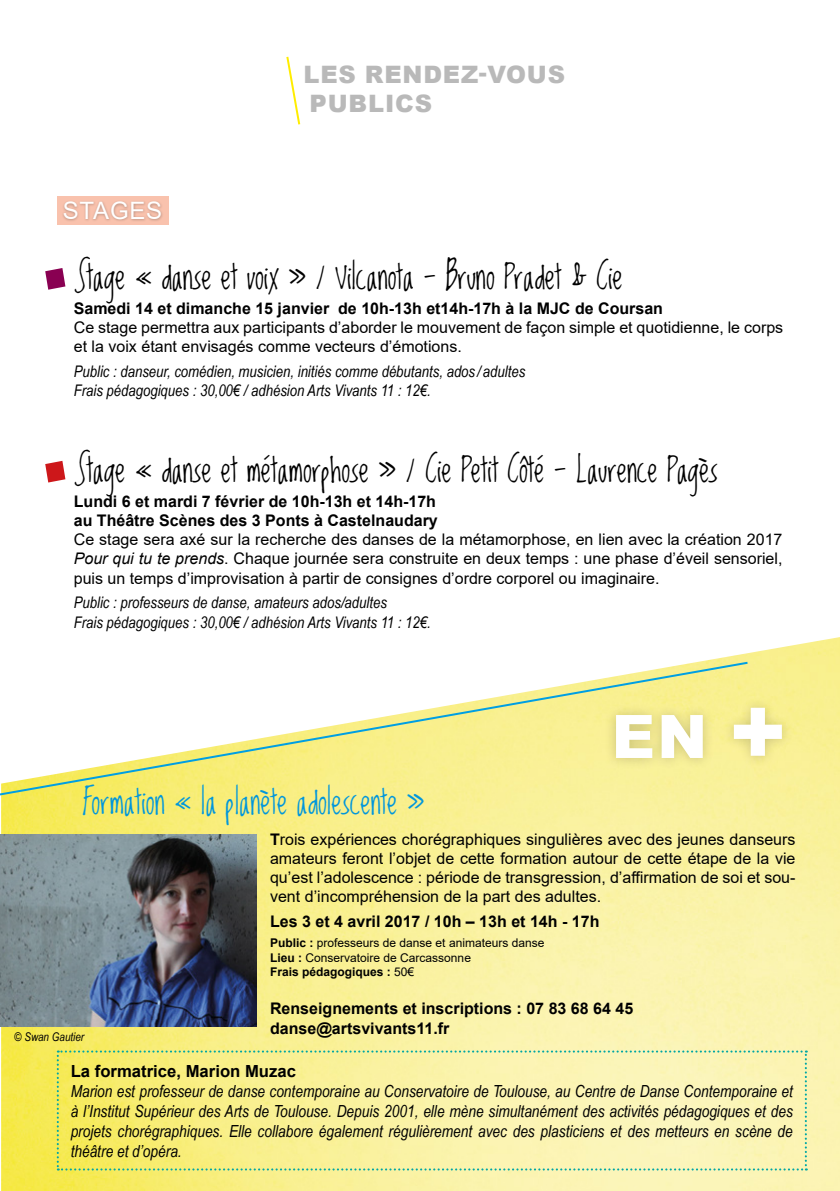
<style>
.page{position:relative;width:840px;height:1191px;background:#fff}
.page>*{position:absolute;margin:0;border:0;box-sizing:border-box;transform-origin:0 0}
.t1{font:900 60px "Arial";color:#fff}
.t2{font:30px "Lovedbythe King";color:#000}
.t3{font:30px "Lovedbythe King";color:#0096dc}
.t4{font:900 24px/28.8px "Arial";letter-spacing:.035em;color:#b9b9b9}
.t5{font:24px "Arial";color:#fff}
.t6{font:italic 16.6px/20px "Arial Narrow";color:#000;text-align:justify}
.t7{font:700 16.6px "Arial";color:#000}
.t8{font:16px/19.2px "Arial";color:#000;text-align:justify}
.t9{font:700 16px/19.2px "Arial";color:#000}
.t10{font:italic 16px/19.2px "Arial Narrow";color:#000}
.t11{font:12px/14.4px "Arial";color:#000}
.t12{font:italic 12px "Arial Narrow";color:#000}
.s1{font-style:italic}
.s2{font-size:90px}
.s3{font-weight:700}
</style>
<div class="page">
<img style="left:1px;top:637px;width:838px;height:554px">
<div style="left:57px;top:196px;width:111px;height:29px;background:#f9c2ad"></div>
<div style="left:61px;top:200px;width:102px;height:21px;background:#000;opacity:.26"></div>
<svg style="left:45px;top:268px;width:20px;height:22px"></svg>
<svg style="left:45px;top:461px;width:20px;height:21px"></svg>
<svg style="left:286px;top:56px;width:15px;height:69px"></svg>
<svg style="left:0;top:660px;width:749px;height:136px"></svg>
<svg style="left:57px;top:1050px;width:749px;height:120px;background:#f6f09d"></svg>
<img style="left:0;top:834px;width:256px;height:192px">
<div style="left:603px;top:696px;width:191px;height:74px;background:#000;opacity:.19"></div>
<h3 class="t4" style="left:303px;top:59px;width:261px">LES RENDEZ-VOUS<br>PUBLICS</h3>
<h3 class="t5" style="left:63px;top:194px;width:34px">STAG</h3>
<h3 class="t5" style="left:129px;top:194px;width:34px">ES</h3>
<h2 class="t2" style="left:74px;top:261px;width:550px">Stage « danse et voix » / Vilcanota - Bruno Pradet &amp; Cie</h2>
<p class="t9" style="left:74px;top:299px;width:590px">Samedi 14 et dimanche 15 janvier de 10h-13h et14h-17h à la MJC de Coursan</p>
<p class="t8" style="left:74px;top:318px;width:710px">Ce stage permettra aux participants d’aborder le mouvement de façon simple et quotidienne, le corps et la voix étant envisagés comme vecteurs d’émotions.</p>
<p class="t10" style="left:74px;top:361px;width:452px">Public : danseur, comédien, musicien, initiés comme débutants, ados / adultes<br>Frais pédagogiques : 30,00€ / adhésion Arts Vivants 11 : 12€.</p>
<h2 class="t2" style="left:74px;top:454px;width:645px">Stage « danse et métamorphose » / Cie Petit Côté - Laurence Pagès</h2>
<p class="t9" style="left:74px;top:491px;width:365px">Lundi 6 et mardi 7 février de 10h-13h et 14h-17h au Théâtre Scènes des 3 Ponts à Castelnaudary</p>
<p class="t8" style="left:74px;top:530px;width:709px">Ce stage sera axé sur la recherche des danses de la métamorphose, en lien avec la création 2017<br><span class="s1">Pour qui tu te prends</span>. Chaque journée sera construite en deux temps : une phase d’éveil sensoriel, puis un temps d’improvisation à partir de consignes d’ordre corporel ou imaginaire.</p>
<p class="t10" style="left:74px;top:593px;width:358px">Public : professeurs de danse, amateurs ados/adultes<br>Frais pédagogiques : 30,00€ / adhésion Arts Vivants 11 : 12€.</p>
<h1 class="t1" style="left:611px;top:693px;width:177px">EN <span class="s2">+</span></h1>
<h2 class="t3" style="left:83px;top:786px;width:343px">Formation « la planète adolescente »</h2>
<p class="t8" style="left:270px;top:829px;width:526px"><span class="s3">T</span>rois expériences chorégraphiques singulières avec des jeunes danseurs amateurs feront l’objet de cette formation autour de cette étape de la vie qu’est l’adolescence : période de transgression, d’affirmation de soi et sou&shy;vent d’incompréhension de la part des adultes.</p>
<p class="t9" style="left:270px;top:912px;width:331px">Les 3 et 4 avril 2017 / 10h – 13h et 14h - 17h</p>
<p class="t11" style="left:270px;top:935px;width:276px"><span class="s3">Public :</span> professeurs de danse et animateurs danse<br><span class="s3">Lieu :</span> Conservatoire de Carcassonne<br><span class="s3">Frais pédagogiques :</span> 50€</p>
<p class="t9" style="left:270px;top:999px;width:364px">Renseignements et inscriptions : 07 83 68 64 45 danse@artsvivants11.fr</p>
<p class="t7" style="left:71px;top:1059px;width:227px">La formatrice, Marion Muzac</p>
<p class="t6" style="left:71px;top:1080px;width:723px">Marion est professeur de danse contemporaine au Conservatoire de Toulouse, au Centre de Danse Contemporaine et à l’Institut Supérieur des Arts de Toulouse. Depuis 2001, elle mène simultanément des activités pédagogiques et des projets chorégraphiques. Elle collabore également régulièrement avec des plasticiens et des metteurs en scène de théâtre et d’opéra.</p>
<p class="t12" style="left:14px;top:1028px;width:71px">© Swan Gautier</p>
</div>
